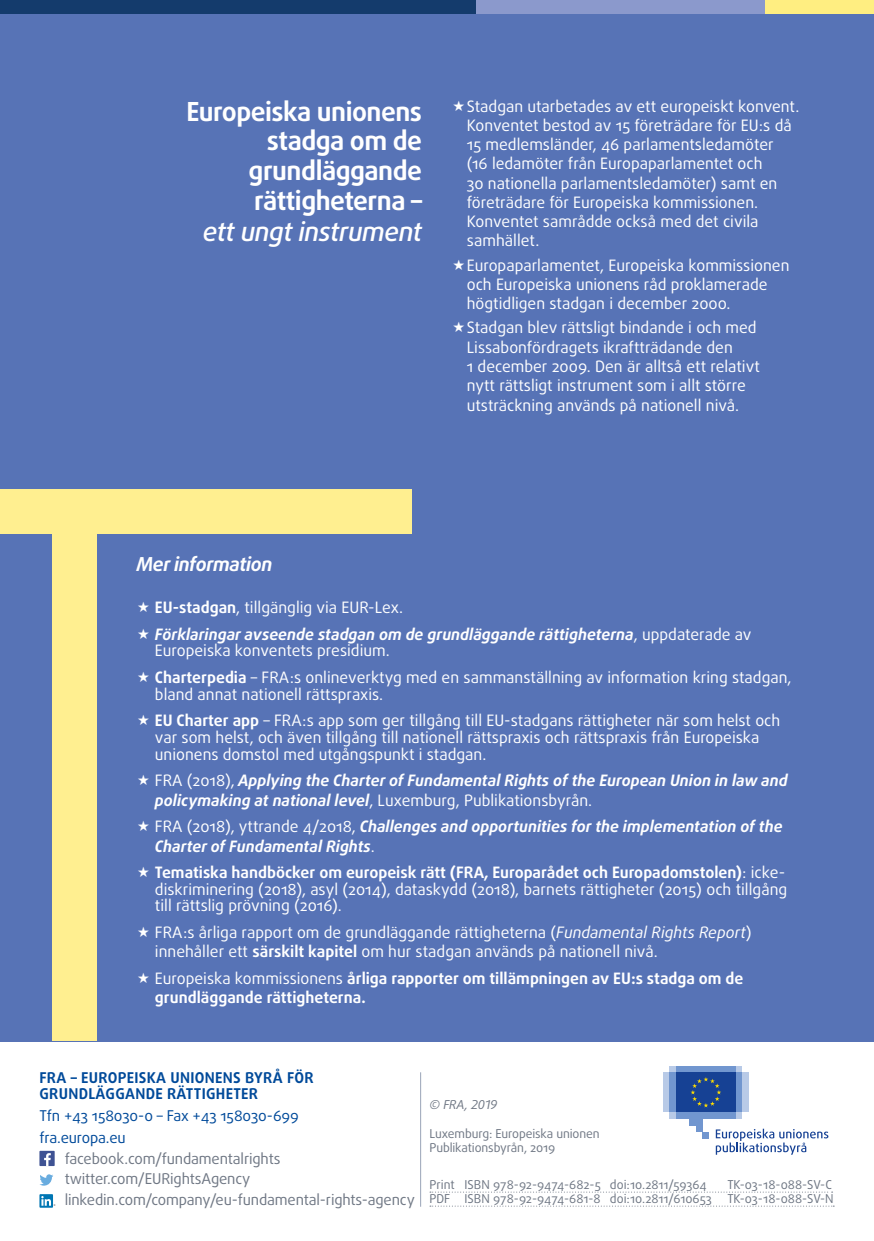
<style>
.page{position:relative;width:874px;height:1241px;background:#fff}
.page>*{position:absolute;margin:0;border:0;box-sizing:border-box;transform-origin:0 0}
.t1{font:700 26.25px/30.1px "Daxline Pro";letter-spacing:-.02em;color:#fff;text-align:right}
.t2{font:italic 700 19.25px "Daxline Pro";letter-spacing:-.02em;color:#fff}
.BodyText{font:15.75px/19.2px "Daxline Pro";color:#fff}
.BodyText-2{font:italic 700 15.75px/19.2px "Daxline Pro";color:#fff}
.BodyText-3{font:700 15.75px/19.2px "Daxline Pro";color:#fff}
.t3{font:14.88px "Daxline Pro";letter-spacing:-.01em;color:#6f7784}
.t4{font:700 14.88px/16.6px "Daxline Pro";letter-spacing:.02em;color:#004a9a}
.t5{font:14.88px "Daxline Pro";letter-spacing:-.01em;color:#004a9a}
.Identifiers{font:12.25px/14px "Daxline Pro";letter-spacing:-.01em;color:#6f7784}
.t6{font:italic 12.25px "Daxline Pro";letter-spacing:-.01em;color:#6f7784}
.s1{font-weight:500;font-style:italic}
.s2{font-weight:700}
.s3{font-weight:400;font-style:normal}
.s4{font-style:italic}
.s5{font-weight:400}
</style>
<div class="page">
<div style="left:0;top:0;width:873px;height:1040px;background:#5773b6"></div>
<div style="left:0;top:489px;width:411px;height:44px;background:#ffef90"></div>
<div style="left:52px;top:511px;width:45px;height:529px;background:#ffef90"></div>
<div style="left:0;top:0;width:476px;height:13px;background:#143b6c"></div>
<div style="left:764px;top:0;width:109px;height:13px;background:#ffee81"></div>
<div style="left:476px;top:0;width:288px;height:13px;background:#8b99cc"></div>
<div style="left:39px;top:1150px;width:16px;height:15px;background:#3e5293"></div>
<svg style="left:44px;top:1153px;width:7px;height:12px"></svg>
<svg style="left:39px;top:1174px;width:14px;height:11px"></svg>
<svg style="left:39px;top:1193px;width:14px;height:14px"></svg>
<svg style="left:41px;top:1195px;width:14px;height:10px"></svg>
<hr style="left:420px;top:1072px;width:1px;height:134px;background:#9aa4b8">
<svg style="left:430px;top:1191px;width:402px;height:1px"></svg>
<svg style="left:430px;top:1205px;width:402px;height:1px"></svg>
<svg style="left:669px;top:1111px;width:72px;height:7px"></svg>
<svg style="left:669px;top:1066px;width:72px;height:6px"></svg>
<div style="left:676px;top:1065px;width:59px;height:7px;background:#7196cf"></div>
<div style="left:676px;top:1111px;width:59px;height:7px;background:#7196cf"></div>
<div style="left:735px;top:1072px;width:6px;height:39px;background:#7196cf"></div>
<div style="left:741px;top:1072px;width:7px;height:39px;background:#b8cae7"></div>
<div style="left:669px;top:1072px;width:7px;height:39px;background:#7196cf"></div>
<div style="left:662px;top:1072px;width:7px;height:39px;background:#b8cae7"></div>
<div style="left:689px;top:1111px;width:13px;height:13px;background:#7196cf"></div>
<div style="left:695px;top:1111px;width:7px;height:20px;background:#7196cf"></div>
<div style="left:702px;top:1131px;width:6px;height:7px;background:#7196cf"></div>
<div style="left:676px;top:1072px;width:59px;height:39px;background:#164194"></div>
<svg style="left:690px;top:1077px;width:31px;height:30px"></svg>
<svg style="left:715px;top:1128px;width:113px;height:26px"></svg>
<p class="t1" style="left:186px;top:96px;width:237px">Europeiska unionens stadga om de grundläggande rättigheterna –<br><span class="s1">ett ungt instrument</span></p>
<p class="BodyText" style="left:466px;top:96px;width:334px">Stadgan utarbetades av ett europeiskt konvent.<br>Konventet bestod av 15 företrädare för EU:s då 15 medlemsländer, 46 parlamentsledamöter<br>(16 ledamöter från Europaparlamentet och<br>30 nationella parlamentsledamöter) samt en företrädare för Europeiska kommissionen.<br>Konventet samrådde också med det civila samhället.</p>
<p class="BodyText" style="left:466px;top:255px;width:324px">Europaparlamentet, Europeiska kommissionen och Europeiska unionens råd proklamerade högtidligen stadgan i december 2000.</p>
<p class="BodyText" style="left:466px;top:318px;width:294px">Stadgan blev rättsligt bindande i och med Lissabonfördragets ikraftträdande den<br>1 december 2009. Den är alltså ett relativt nytt rättsligt instrument som i allt större utsträckning används på nationell nivå.</p>
<p class="t2" style="left:136px;top:551px;width:137px">Mer information</p>
<p class="BodyText" style="left:155px;top:597px;width:250px"><span class="s2">EU-stadgan</span>, tillgänglig via EUR-Lex.</p>
<p class="BodyText-2" style="left:155px;top:625px;width:598px;line-height:16.6px">Förklaringar avseende stadgan om de grundläggande rättigheterna<span class="s3">, uppdaterade av<br>Europeiska konventets presidium.</span></p>
<p class="BodyText" style="left:155px;top:669px;width:637px;line-height:16.6px"><span class="s2">Charterpedia</span> – FRA:s onlineverktyg med en sammanställning av information kring stadgan, bland annat nationell rättspraxis.</p>
<p class="BodyText" style="left:155px;top:712px;width:626px;line-height:16.6px"><span class="s2">EU Charter app</span> – FRA:s app som ger tillgång till EU-stadgans rättigheter när som helst och var som helst, och även tillgång till nationell rättspraxis och rättspraxis från Europeiska unionens domstol med utgångspunkt i stadgan.</p>
<p class="BodyText-2" style="left:155px;top:771px;width:634px"><span class="s3">FRA (2018),</span> Applying the Charter of Fundamental Rights of the European Union in law and policymaking at national level<span class="s3">, Luxemburg, Publikationsbyrån.</span></p>
<p class="BodyText-2" style="left:155px;top:816px;width:629px"><span class="s3">FRA (2018), yttrande 4/2018,</span> Challenges and opportunities for the implementation of the<br>Charter of Fundamental Rights<span class="s3">.</span></p>
<p class="BodyText" style="left:155px;top:864px;width:633px;line-height:16.6px"><span class="s2">Tematiska handböcker om europeisk rätt (FRA, Europarådet och Europadomstolen)</span>: icke&shy;diskriminering (2018), asyl (2014), dataskydd (2018), barnets rättigheter (2015) och tillgång till rättslig prövning (2016).</p>
<p class="BodyText" style="left:155px;top:922px;width:598px">FRA:s årliga rapport om de grundläggande rättigheterna (<span class="s4">Fundamental Rights Report</span>) innehåller ett <span class="s2">särskilt kapitel</span> om hur stadgan används på nationell nivå.</p>
<p class="BodyText-3" style="left:155px;top:968px;width:589px"><span class="s5">Europeiska kommissionens</span> årliga rapporter om tillämpningen av EU:s stadga om de grundläggande rättigheterna.</p>
<p class="t4" style="left:39px;top:1068px;width:276px">FRA – EUROPEISKA UNIONENS BYRÅ FÖR<br>GRUNDLÄGGANDE RÄTTIGHETER</p>
<p class="t5" style="left:39px;top:1105px;width:261px">Tfn +43 158030-0 – Fax +43 158030-699</p>
<p class="t5" style="left:39px;top:1127px;width:88px">fra.europa.eu</p>
<p class="t3" style="left:65px;top:1148px;width:217px">facebook.com/fundamentalrights</p>
<p class="t3" style="left:65px;top:1168px;width:187px">twitter.com/EURightsAgency</p>
<p class="t3" style="left:65px;top:1189px;width:351px">linkedin.com/company/eu-fundamental-rights-agency</p>
<p class="t6" style="left:429px;top:1096px;width:69px">© FRA, 2019</p>
<p class="Identifiers" style="left:429px;top:1126px;width:171px">Luxemburg: Europeiska unionen<br>Publikationsbyrån, 2019</p>
<p class="Identifiers" style="left:429px;top:1177px;width:278px">Print ISBN 978-92-9474-682-5 doi:10.2811/59364</p>
<p class="Identifiers" style="left:727px;top:1177px;width:106px">TK-03-18-088-SV-C</p>
<p class="Identifiers" style="left:429px;top:1191px;width:284px">PDF ISBN 978-92-9474-681-8 doi:10.2811/610653</p>
<p class="Identifiers" style="left:727px;top:1191px;width:108px">TK-03-18-088-SV-N</p>
</div>
